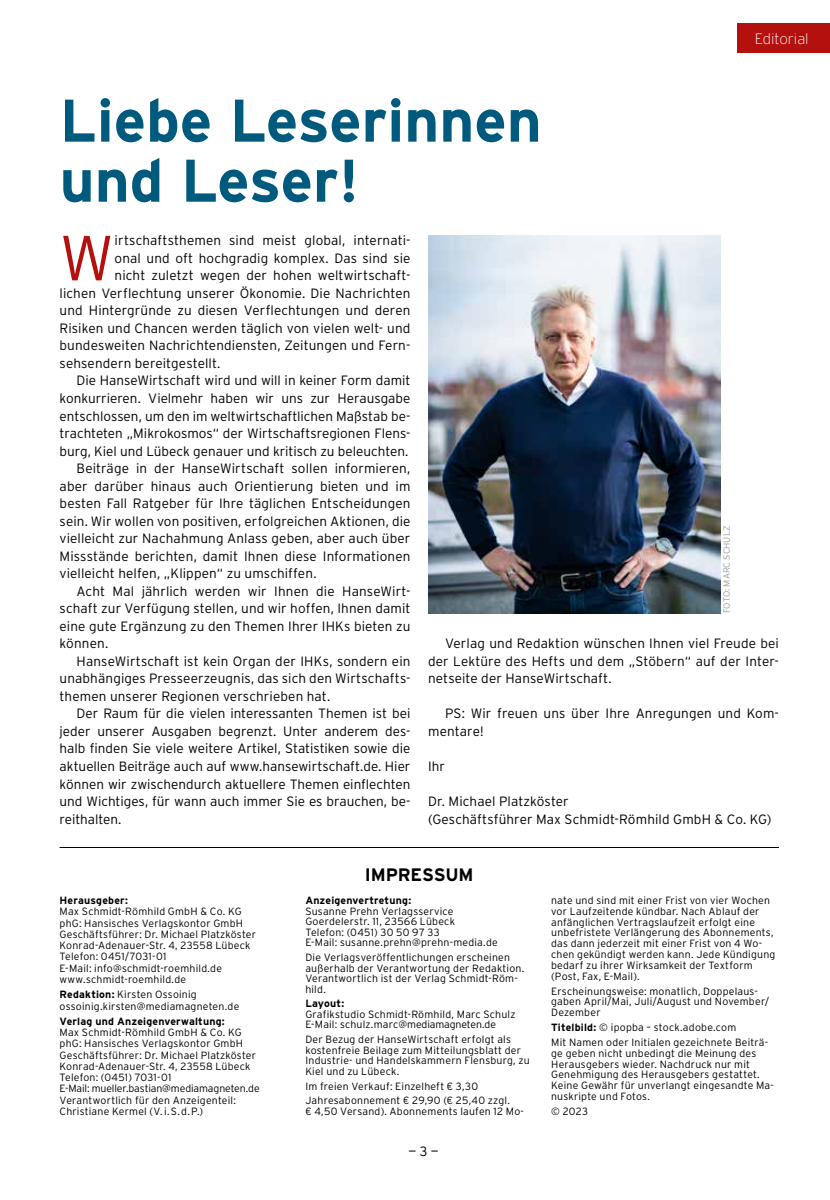
<style>
.page{position:relative;width:830px;height:1200px;background:#fff}
.page>*{position:absolute;margin:0;border:0;box-sizing:border-box;transform-origin:0 0}
.t1{font:300 63.45px "Interstate";color:#b4100d}
.t2{font:700 60px/60px "Interstate";color:#005a7d}
.t3{font:700 18px "Interstate";letter-spacing:-.01em;color:#000}
.t4{font:200 15px "Interstate";color:#fff}
.t5{font:300 13.5px/17.5px "Interstate";letter-spacing:.005em;color:#000}
.t6{font:300 10.5px/11.2px "Interstate";letter-spacing:.02em;color:#000}
.t7{font:700 10.5px "Interstate";letter-spacing:.02em;color:#000}
.t8{font:300 9px "Interstate";color:#9c9d9d}
.s1{font-weight:700}
</style>
<div class="page">
<div style="left:737px;top:24px;width:92px;height:29px;background:#b4100d"></div>
<hr style="left:60px;top:847px;width:718px;height:1px;background:#000">
<img style="left:428px;top:235px;width:292px;height:378px">
<h2 class="t2" style="left:60px;top:90px;width:483px">Liebe Leserinnen und Leser!</h2>
<p class="t4" style="left:754px;top:31px;width:55px">Editorial</p>
<h1 class="t1" style="left:60px;top:222px;width:56px">W</h1>
<p class="t5" style="left:115px;top:231px;width:297px">irtschaftsthemen sind meist global, internati-</p>
<p class="t5" style="left:115px;top:249px;width:297px">onal und oft hochgradig komplex. Das sind sie</p>
<p class="t5" style="left:115px;top:266px;width:297px">nicht zuletzt wegen der hohen weltwirtschaft-</p>
<p class="t5" style="left:60px;top:284px;width:352px">lichen Verflechtung unserer Ökonomie. Die Nachrichten</p>
<p class="t5" style="left:60px;top:302px;width:352px">und Hintergründe zu diesen Verflechtungen und deren</p>
<p class="t5" style="left:60px;top:319px;width:352px">Risiken und Chancen werden täglich von vielen welt- und</p>
<p class="t5" style="left:60px;top:337px;width:352px">bundesweiten Nachrichtendiensten, Zeitungen und Fern-</p>
<p class="t5" style="left:60px;top:354px;width:162px">sehsendern bereitgestellt.</p>
<p class="t5" style="left:77px;top:372px;width:335px">Die HanseWirtschaft wird und will in keiner Form damit</p>
<p class="t5" style="left:60px;top:389px;width:352px">konkurrieren. Vielmehr haben wir uns zur Herausgabe</p>
<p class="t5" style="left:60px;top:407px;width:352px">entschlossen, um den im weltwirtschaftlichen Maßstab be-</p>
<p class="t5" style="left:60px;top:424px;width:352px">trachteten „Mikrokosmos“ der Wirtschaftsregionen Flens-</p>
<p class="t5" style="left:60px;top:442px;width:350px">burg, Kiel und Lübeck genauer und kritisch zu beleuchten.</p>
<p class="t5" style="left:77px;top:459px;width:335px">Beiträge in der HanseWirtschaft sollen informieren,</p>
<p class="t5" style="left:60px;top:477px;width:352px">aber darüber hinaus auch Orientierung bieten und im</p>
<p class="t5" style="left:60px;top:494px;width:352px">besten Fall Ratgeber für Ihre täglichen Entscheidungen</p>
<p class="t5" style="left:60px;top:512px;width:352px">sein. Wir wollen von positiven, erfolgreichen Aktionen, die</p>
<p class="t5" style="left:60px;top:529px;width:352px">vielleicht zur Nachahmung Anlass geben, aber auch über</p>
<p class="t5" style="left:60px;top:547px;width:352px">Missstände berichten, damit Ihnen diese Informationen</p>
<p class="t5" style="left:60px;top:564px;width:258px">vielleicht helfen, „Klippen“ zu umschiffen.</p>
<p class="t5" style="left:77px;top:582px;width:335px">Acht Mal jährlich werden wir Ihnen die HanseWirt-</p>
<p class="t5" style="left:60px;top:599px;width:352px">schaft zur Verfügung stellen, und wir hoffen, Ihnen damit</p>
<p class="t5" style="left:60px;top:617px;width:352px">eine gute Ergänzung zu den Themen Ihrer IHKs bieten zu</p>
<p class="t5" style="left:60px;top:634px;width:50px">können.</p>
<p class="t5" style="left:77px;top:652px;width:335px">HanseWirtschaft ist kein Organ der IHKs, sondern ein</p>
<p class="t5" style="left:60px;top:669px;width:352px">unabhängiges Presseerzeugnis, das sich den Wirtschafts-</p>
<p class="t5" style="left:60px;top:687px;width:272px">themen unserer Regionen verschrieben hat.</p>
<p class="t5" style="left:77px;top:704px;width:335px">Der Raum für die vielen interessanten Themen ist bei</p>
<p class="t5" style="left:60px;top:722px;width:352px">jeder unserer Ausgaben begrenzt. Unter anderem des-</p>
<p class="t5" style="left:60px;top:739px;width:352px">halb finden Sie viele weitere Artikel, Statistiken sowie die</p>
<p class="t5" style="left:60px;top:757px;width:352px">aktuellen Beiträge auch auf www.hansewirtschaft.de. Hier</p>
<p class="t5" style="left:60px;top:774px;width:352px">können wir zwischendurch aktuellere Themen einflechten</p>
<p class="t5" style="left:60px;top:792px;width:352px">und Wichtiges, für wann auch immer Sie es brauchen, be-</p>
<p class="t5" style="left:60px;top:809px;width:63px">reithalten.</p>
<p class="t8" style="left:721px;top:613px;width:89px;rotate:-90deg">FOTO: MARC SCHULZ</p>
<p class="t5" style="left:428px;top:634px;width:352px;text-align:justify;text-indent:17px">Verlag und Redaktion wünschen Ihnen viel Freude bei der Lektüre des Hefts und dem „Stöbern“ auf der Inter&shy;netseite der HanseWirtschaft.</p>
<p class="t5" style="left:428px;top:704px;width:352px;text-indent:17px">PS: Wir freuen uns über Ihre Anregungen und Kom&shy;mentare!</p>
<p class="t5" style="left:428px;top:757px;width:19px">Ihr</p>
<p class="t5" style="left:428px;top:792px;width:345px">Dr. Michael Platzköster<br>(Geschäftsführer Max Schmidt-Römhild GmbH &amp; Co. KG)</p>
<p class="t7" style="left:60px;top:894px;width:70px">Herausgeber:</p>
<p class="t6" style="left:60px;top:905px;width:198px">Max Schmidt-Römhild GmbH &amp; Co. KG phG: Hansisches Verlagskontor GmbH Geschäftsführer: Dr. Michael Platzköster Konrad-Adenauer-Str. 4, 23558 Lübeck Telefon: 0451/7031-01<br>E-Mail: info@schmidt-roemhild.de www.schmidt-roemhild.de</p>
<p class="t6" style="left:60px;top:988px;width:181px"><span class="s1">Redaktion:</span> Kirsten Ossoinig ossoinig.kirsten@mediamagneten.de</p>
<p class="t7" style="left:60px;top:1015px;width:167px">Verlag und Anzeigenverwaltung:</p>
<p class="t6" style="left:60px;top:1026px;width:201px">Max Schmidt-Römhild GmbH &amp; Co. KG phG: Hansisches Verlagskontor GmbH Geschäftsführer: Dr. Michael Platzköster Konrad-Adenauer-Str. 4, 23558 Lübeck Telefon: (0451) 7031-01<br>E-Mail: mueller.bastian@mediamagneten.de Verantwortlich für den Anzeigenteil:<br>Christiane Kermel (V.i.S.d.P.)</p>
<h3 class="t3" style="left:364px;top:864px;width:110px">IMPRESSUM</h3>
<p class="t7" style="left:305px;top:894px;width:107px">Anzeigenvertretung:</p>
<p class="t6" style="left:305px;top:905px;width:194px;line-height:10.5px">Susanne Prehn Verlagsservice<br>Goerdelerstr. 11, 23566 Lübeck<br>Telefon: (0451) 30 50 97 33<br>E-Mail: susanne.prehn@prehn-media.de</p>
<p class="t6" style="left:305px;top:951px;width:220px;line-height:10.5px">Die Verlagsveröffentlichungen erscheinen außerhalb der Verantwortung der Redaktion.<br>Verantwortlich ist der Verlag Schmidt-Röm&shy;hild.</p>
<p class="t7" style="left:305px;top:997px;width:40px">Layout:</p>
<p class="t6" style="left:305px;top:1008px;width:211px;line-height:10.5px">Grafikstudio Schmidt-Römhild, Marc Schulz<br>E-Mail: schulz.marc@mediamagneten.de</p>
<p class="t6" style="left:305px;top:1033px;width:226px;line-height:10.5px">Der Bezug der HanseWirtschaft erfolgt als kostenfreie Beilage zum Mitteilungsblatt der Industrie- und Handelskammern Flensburg, zu Kiel und zu Lübeck.</p>
<p class="t6" style="left:305px;top:1078px;width:206px;line-height:14.7px">Im freien Verkauf: Einzelheft € 3,30<br>Jahresabonnement € 29,90 (€ 25,40 zzgl.</p>
<p class="t6" style="left:305px;top:1105px;width:220px">€ 4,50 Versand). Abonnements laufen 12 Mo-</p>
<p class="t5" style="left:408px;top:1142px;width:32px">— 3 —</p>
<p class="t6" style="left:551px;top:894px;width:226px;line-height:10.8px">nate und sind mit einer Frist von vier Wochen vor Laufzeitende kündbar. Nach Ablauf der anfänglichen Vertragslaufzeit erfolgt eine unbefristete Verlängerung des Abonnements, das dann jederzeit mit einer Frist von 4 Wo&shy;chen gekündigt werden kann. Jede Kündigung bedarf zu ihrer Wirksamkeit der Textform (Post, Fax, E-Mail).</p>
<p class="t6" style="left:551px;top:985px;width:219px;line-height:10.8px">Erscheinungsweise: monatlich, Doppelaus&shy;gaben April/Mai, Juli/August und November/<br>Dezember</p>
<p class="t6" style="left:551px;top:1019px;width:218px;line-height:15px"><span class="s1">Titelbild:</span> © ipopba – stock.adobe.com<br>Mit Namen oder Initialen gezeichnete Beiträ-</p>
<p class="t6" style="left:551px;top:1047px;width:224px;line-height:10.8px">ge geben nicht unbedingt die Meinung des Herausgebers wieder. Nachdruck nur mit Genehmigung des Herausgebers gestattet.<br>Keine Gewähr für unverlangt eingesandte Ma&shy;nuskripte und Fotos.</p>
<p class="t6" style="left:551px;top:1105px;width:38px">© 2023</p>
</div>
